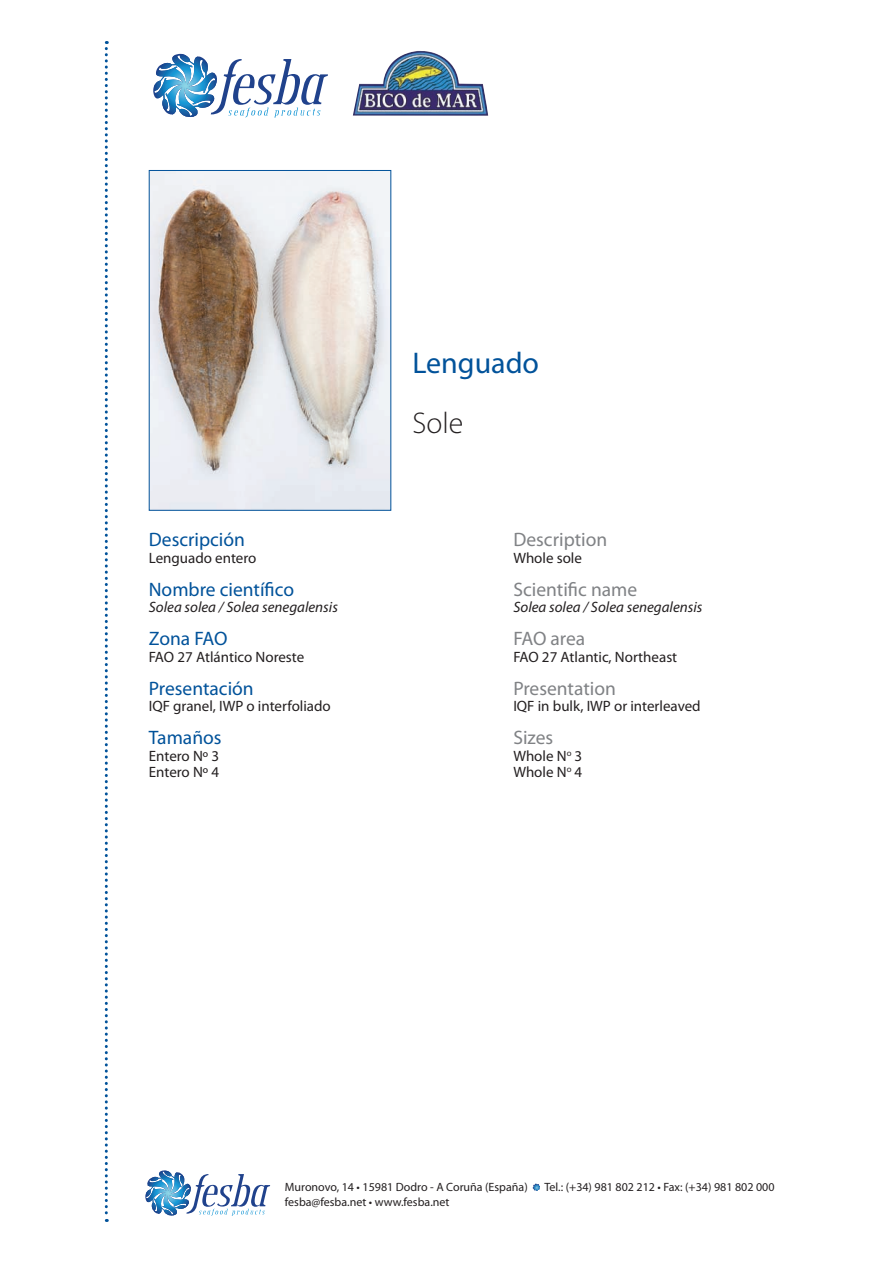
<style>
.page{position:relative;width:893px;height:1263px;background:#fff}
.page>*{position:absolute;margin:0;border:0;box-sizing:border-box;transform-origin:0 0}
.t1{font:30px "Myriad Pro";color:#01529a}
.t2{font:300 30px "Myriad Pro";color:#231f20}
.t3{font:19.5px "Myriad Pro";color:#01529a}
.t4{font:19.5px "Myriad Pro";color:#808285}
.t5{font:15px/16.5px "Myriad Pro";color:#231f20}
.t6{font:italic 15px "Myriad Pro";color:#231f20}
.t7{font:12px "Myriad Pro";color:#231f20}
</style>
<div class="page">
<svg style="left:145px;top:1170px;width:125px;height:46px"></svg>
<svg style="left:533px;top:1183px;width:7px;height:8px"></svg>
<svg style="left:105px;top:41px;width:3px;height:1181px"></svg>
<img style="left:353px;top:51px;width:135px;height:65px">
<svg style="left:153px;top:54px;width:175px;height:64px"></svg>
<img style="left:151px;top:172px;width:238px;height:337px">
<div style="left:149px;top:170px;width:242px;height:341px;border:1px solid #01529a"></div>
<h2 class="t3" style="left:149px;top:528px;width:98px">Descripción</h2>
<p class="t5" style="left:149px;top:549px;width:109px">Lenguado entero</p>
<h2 class="t3" style="left:149px;top:577px;width:147px">Nombre científico</h2>
<p class="t6" style="left:149px;top:598px;width:191px">Solea solea / Solea senegalensis</p>
<h2 class="t3" style="left:149px;top:627px;width:80px">Zona FAO</h2>
<p class="t5" style="left:149px;top:648px;width:157px">FAO 27 Atlántico Noreste</p>
<h2 class="t3" style="left:149px;top:676px;width:106px">Presentación</h2>
<p class="t5" style="left:149px;top:698px;width:184px">IQF granel, IWP o interfoliado</p>
<h2 class="t3" style="left:149px;top:726px;width:74px">Tamaños</h2>
<p class="t5" style="left:149px;top:747px;width:72px">Entero Nº 3<br>Entero Nº 4</p>
<h1 class="t1" style="left:412px;top:345px;width:128px">Lenguado</h1>
<h1 class="t2" style="left:412px;top:405px;width:52px">Sole</h1>
<h2 class="t4" style="left:513px;top:528px;width:95px">Description</h2>
<p class="t5" style="left:513px;top:549px;width:70px">Whole sole</p>
<h2 class="t4" style="left:513px;top:577px;width:125px">Scientific name</h2>
<p class="t6" style="left:513px;top:598px;width:191px">Solea solea / Solea senegalensis</p>
<h2 class="t4" style="left:513px;top:627px;width:73px">FAO area</h2>
<p class="t5" style="left:513px;top:648px;width:165px">FAO 27 Atlantic, Northeast</p>
<h2 class="t4" style="left:513px;top:676px;width:104px">Presentation</h2>
<p class="t5" style="left:513px;top:698px;width:189px">IQF in bulk, IWP or interleaved</p>
<h2 class="t4" style="left:513px;top:726px;width:41px">Sizes</h2>
<p class="t5" style="left:513px;top:747px;width:70px">Whole N<sup>o</sup> 3<br>Whole N<sup>o</sup> 4</p>
<p class="t7" style="left:285px;top:1180px;width:244px">Muronovo, 14 • 15981 Dodro - A Coruña (España)</p>
<p class="t7" style="left:544px;top:1180px;width:232px">Tel.: (+34) 981 802 212 • Fax: (+34) 981 802 000</p>
<p class="t7" style="left:285px;top:1195px;width:166px">fesba@fesba.net • www.fesba.net</p>
</div>
